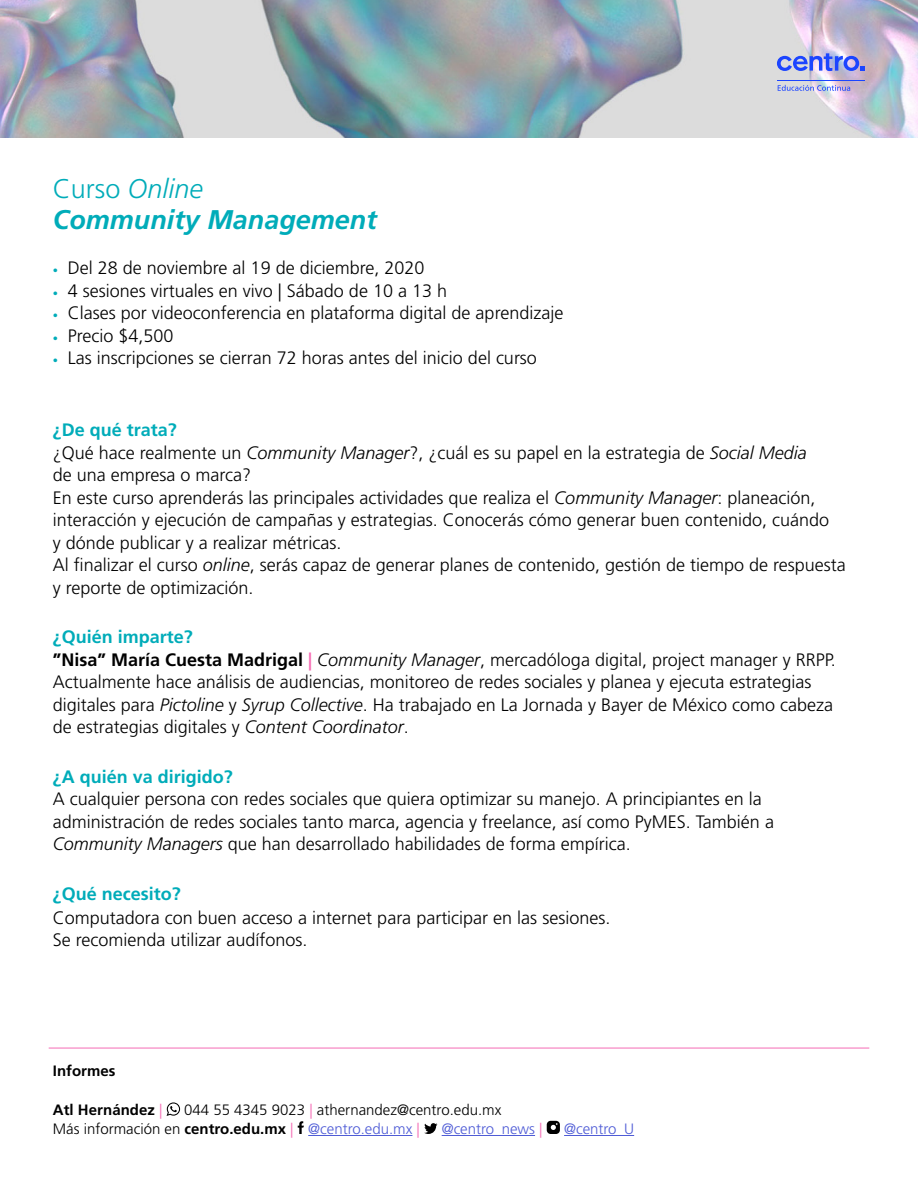
<style>
.page{position:relative;width:918px;height:1188px;background:#fff}
.page>*{position:absolute;margin:0;border:0;box-sizing:border-box;transform-origin:0 0}
.t1{font:italic 700 27px "Frutiger";color:#00acb9}
.t2{font:italic 300 27px "Frutiger";color:#00acb9}
.t3{font:300 18px "Frutiger";color:#000}
.t4{font:700 18px "Frutiger";color:#00acb9}
.t5{font:300 15px/19.5px "Frutiger";color:#000}
.t6{font:300 15px "Frutiger";color:#4f5cd6}
.t7{font:700 15px "Frutiger";color:#000}
.s1{font-style:normal}
.s2{font-size:10.5px;color:#00acb9}
.s3{font-style:italic}
.s4{font-weight:700}
.s5{font-weight:700;color:#f76db4}
.s6{font-weight:300;color:#f56cb5}
.s7{color:#f56cb5}
.s8{color:#4f5cd6}
</style>
<div class="page">
<img style="left:0;top:0;width:918px;height:137px">
<svg style="left:778px;top:85px;width:72px;height:6px"></svg>
<hr style="left:777px;top:81px;width:88px;height:1px;background:#1c45ff">
<svg style="left:777px;top:53px;width:88px;height:18px"></svg>
<hr style="left:49px;top:1048px;width:820px;height:1px;background:#f56cb5">
<hr style="left:308px;top:1135px;width:104px;height:1px;background:#4f5cd6">
<hr style="left:442px;top:1135px;width:93px;height:1px;background:#4f5cd6">
<hr style="left:564px;top:1135px;width:70px;height:1px;background:#4f5cd6">
<svg style="left:167px;top:1102px;width:13px;height:14px"></svg>
<svg style="left:298px;top:1121px;width:6px;height:13px"></svg>
<svg style="left:424px;top:1123px;width:14px;height:11px"></svg>
<div style="left:547px;top:1121px;width:13px;height:13px;background:#000;border-radius:4px"></div>
<svg style="left:551px;top:1123px;width:7px;height:7px"></svg>
<p class="t2" style="left:53px;top:173px;width:152px"><span class="s1">Curso</span> Online</p>
<p class="t1" style="left:53px;top:204px;width:326px">Community Management</p>
<p class="t3" style="left:53px;top:258px;width:373px"><span class="s2">•</span> Del 28 de noviembre al 19 de diciembre, 2020</p>
<p class="t3" style="left:53px;top:280px;width:396px"><span class="s2">•</span> 4 sesiones virtuales en vivo | Sábado de 10 a 13 h</p>
<p class="t3" style="left:53px;top:303px;width:512px"><span class="s2">•</span> Clases por videoconferencia en plataforma digital de aprendizaje</p>
<p class="t3" style="left:53px;top:325px;width:122px"><span class="s2">•</span> Precio $4,500</p>
<p class="t3" style="left:53px;top:348px;width:486px"><span class="s2">•</span> Las inscripciones se cierran 72 horas antes del inicio del curso</p>
<p class="t4" style="left:53px;top:419px;width:126px">¿De qué trata?</p>
<p class="t3" style="left:53px;top:442px;width:755px">¿Qué hace realmente un <span class="s3">Community Manager</span>?, ¿cuál es su papel en la estrategia de <span class="s3">Social Media</span></p>
<p class="t3" style="left:53px;top:465px;width:200px">de una empresa o marca?</p>
<p class="t3" style="left:53px;top:487px;width:764px">En este curso aprenderás las principales actividades que realiza el <span class="s3">Community Manager</span>: planeación,</p>
<p class="t3" style="left:53px;top:510px;width:778px">interacción y ejecución de campañas y estrategias. Conocerás cómo generar buen contenido, cuándo</p>
<p class="t3" style="left:53px;top:532px;width:290px">y dónde publicar y a realizar métricas.</p>
<p class="t3" style="left:53px;top:555px;width:794px">Al finalizar el curso <span class="s3">online</span>, serás capaz de generar planes de contenido, gestión de tiempo de respuesta</p>
<p class="t3" style="left:53px;top:577px;width:202px">y reporte de optimización.</p>
<p class="t4" style="left:53px;top:626px;width:142px">¿Quién imparte?</p>
<p class="t3" style="left:53px;top:649px;width:785px"><span class="s4">”Nisa” María Cuesta Madrigal</span> <span class="s5">|</span> <span class="s3">Community Manager</span>, mercadóloga digital, project manager y RRPP.</p>
<p class="t3" style="left:53px;top:672px;width:760px">Actualmente hace análisis de audiencias, monitoreo de redes sociales y planea y ejecuta estrategias</p>
<p class="t3" style="left:53px;top:694px;width:782px">digitales para <span class="s3">Pictoline</span> y <span class="s3">Syrup Collective</span>. Ha trabajado en La Jornada y Bayer de México como cabeza</p>
<p class="t3" style="left:53px;top:717px;width:358px">de estrategias digitales y <span class="s3">Content Coordinator</span>.</p>
<p class="t4" style="left:53px;top:766px;width:182px">¿A quién va dirigido?</p>
<p class="t3" style="left:53px;top:789px;width:710px">A cualquier persona con redes sociales que quiera optimizar su manejo. A principiantes en la</p>
<p class="t3" style="left:53px;top:811px;width:723px">administración de redes sociales tanto marca, agencia y freelance, así como PyMES. También a</p>
<p class="t3" style="left:53px;top:834px;width:579px"><span class="s3">Community Managers</span> que han desarrollado habilidades de forma empírica.</p>
<p class="t4" style="left:53px;top:883px;width:130px">¿Qué necesito?</p>
<p class="t3" style="left:53px;top:907px;width:559px">Computadora con buen acceso a internet para participar en las sesiones.</p>
<p class="t3" style="left:53px;top:930px;width:256px">Se recomienda utilizar audífonos.</p>
<p class="t7" style="left:53px;top:1061px;width:64px">Informes</p>
<p class="t7" style="left:53px;top:1100px;width:111px">Atl Hernández <span class="s6">|</span></p>
<p class="t5" style="left:53px;top:1100px;width:450px;text-indent:131px">044 55 4345 9023 <span class="s7">|</span> athernandez@centro.edu.mx<br>Más información en <span class="s4">centro.edu.mx</span> <span class="s7">|</span> <span class="s8">@centro.edu.mx</span> <span class="s7">|</span></p>
<p class="t6" style="left:442px;top:1120px;width:102px">@centro_news <span class="s7">|</span></p>
<p class="t6" style="left:564px;top:1120px;width:72px">@centro_U</p>
</div>
